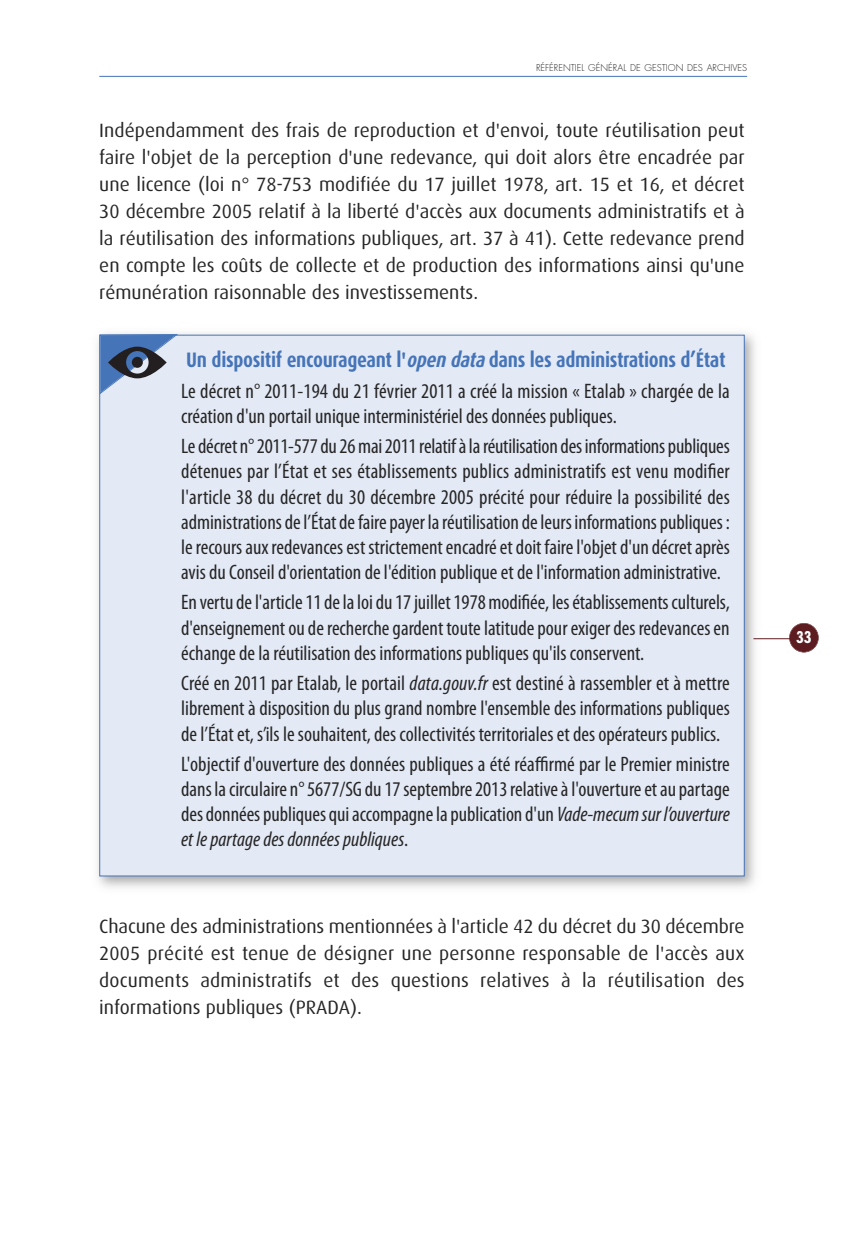
<style>
.page{position:relative;width:844px;height:1241px;background:#fff}
.page>*{position:absolute;margin:0;border:0;box-sizing:border-box;transform-origin:0 0}
.t1{font:condensed 21px/25.2px "Myriad Pro";color:#272627;text-align:justify}
.t2{font:700 21px "Dax Condensed";letter-spacing:-.015em;color:#4574b9}
.t3{font:19.25px/26.9px "Dax";color:#272627;text-align:justify}
.t4{font:700 condensed 15.75px "Futura";color:#fff}
.t5{font:300 9.1px "Futura";color:#272627}
.s1{font-style:italic}
</style>
<div class="page">
<img style="left:97px;top:333px;width:667px;height:555px">
<div style="left:100px;top:335px;width:643px;height:540px;background:#e3eaf5"></div>
<hr style="left:99px;top:76px;width:648px;height:1px;background:#4574b9">
<hr style="left:753px;top:638px;width:58px;height:1px;background:#5d1c20">
<div style="left:789px;top:623px;width:29px;height:29px;background:#5d1c20;border-radius:50%"></div>
<div style="left:789px;top:623px;width:29px;height:29px;border:1px solid #5d1c20;border-radius:50%"></div>
<svg style="left:100px;top:334px;width:78px;height:60px"></svg>
<p class="t5" style="left:536px;top:64px;width:212px">RÉFÉRENTIEL GÉNÉRAL DE GESTION DES ARCHIVES</p>
<p class="t3" style="left:99px;top:119px;width:646px">Indépendamment des frais de reproduction et d'envoi, toute réutilisation peut faire l'objet de la perception d'une redevance, qui doit alors être encadrée par une licence (loi n° 78-753 modifiée du 17 juillet 1978, art. 15 et 16, et décret 30 décembre 2005 relatif à la liberté d'accès aux documents administratifs et à la réutilisation des informations publiques, art. 37 à 41). Cette redevance prend en compte les coûts de collecte et de production des informations ainsi qu'une rémunération raisonnable des investissements.</p>
<p class="t2" style="left:186px;top:353px;width:540px">Un dispositif encourageant l'<span class="s1">opendata</span>dans les administrations d’État</p>
<p class="t1" style="left:181px;top:380px;width:550px">Le décret n° 2011-194 du 21 février 2011 a créé la mission « Etalab » chargée de la création d'un portail unique interministériel des données publiques.</p>
<p class="t1" style="left:181px;top:435px;width:550px">Le décret n° 2011-577 du 26 mai 2011 relatif à la réutilisation des informations publiques détenues par l’État et ses établissements publics administratifs est venu modifier l'article 38 du décret du 30 décembre 2005 précité pour réduire la possibilité des administrations de l’État de faire payer la réutilisation de leurs informations publiques : le recours aux redevances est strictement encadré et doit faire l'objet d'un décret après avis du Conseil d'orientation de l'édition publique et de l'information administrative.</p>
<p class="t1" style="left:181px;top:591px;width:550px">En vertu de l'article 11 de la loi du 17 juillet 1978 modifiée, les établissements culturels, d'enseignement ou de recherche gardent toute latitude pour exiger des redevances en échange de la réutilisation des informations publiques qu'ils conservent.</p>
<p class="t1" style="left:181px;top:672px;width:550px">Créé en 2011 par Etalab, le portail <span class="s1">data.gouv.fr</span> est destiné à rassembler et à mettre librement à disposition du plus grand nombre l'ensemble des informations publiques de l’État et, s’ils le souhaitent, des collectivités territoriales et des opérateurs publics.</p>
<p class="t1" style="left:181px;top:752px;width:550px">L'objectif d'ouverture des données publiques a été réaffirmé par le Premier ministre dans la circulaire n° 5677/SG du 17 septembre 2013 relative à l'ouverture et au partage des données publiques qui accompagne la publication d'un <span class="s1">Vade-mecum sur l’ouverture et le partage des données publiques</span>.</p>
<p class="t3" style="left:99px;top:915px;width:646px">Chacune des administrations mentionnées à l'article 42 du décret du 30 décembre 2005 précité est tenue de désigner une personne responsable de l'accès aux documents administratifs et des questions relatives à la réutilisation des informations publiques (PRADA).</p>
<p class="t4" style="left:795px;top:630px;width:17px">33</p>
</div>
